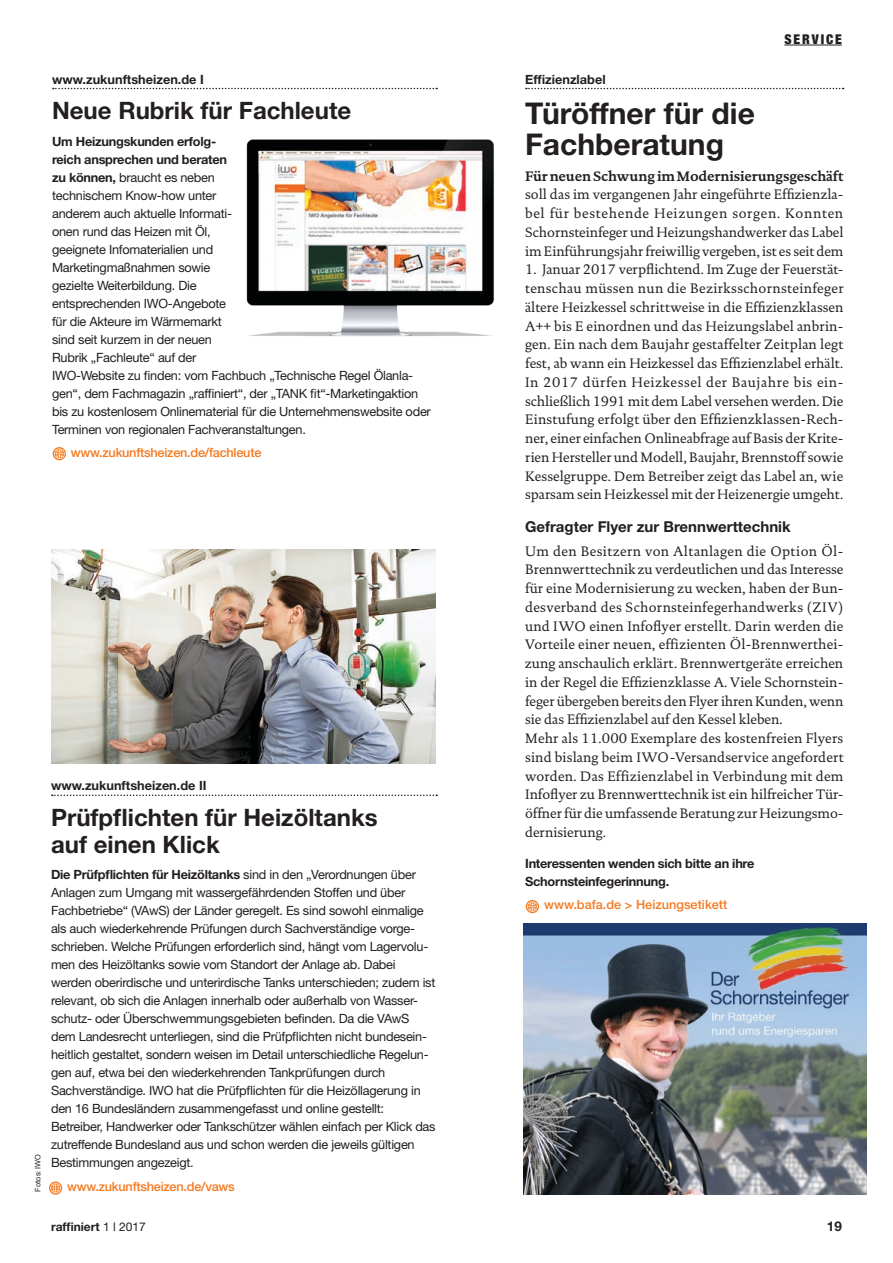
<style>
.page{position:relative;width:893px;height:1263px;background:#fff}
.page>*{position:absolute;margin:0;border:0;box-sizing:border-box;transform-origin:0 0}
.t1{font:700 30px/31.5px "Helvetica Neue LT Std";color:#231f20}
.t2{font:700 24px/27px "Helvetica Neue LT Std";color:#231f20}
.t3{font:700 15px "Helvetica Neue LT Std";color:#231f20}
.t4{font:13.95px/18.8px "DTL Documenta TOT";color:#231f20;text-align:justify}
.t5{font:700 13.95px "DTL Documenta TOT";letter-spacing:-.02em;color:#231f20}
.t6{font:900 condensed 13.5px "Helvetica Neue LT Std";letter-spacing:.14em;color:#231f20}
.t7{font:700 13.5px "Helvetica Neue LT Std";color:#231f20}
.t8{font:12.75px/18px "Helvetica Neue LT Std";letter-spacing:-.02em;color:#231f20}
.t9{font:700 12.75px "Helvetica Neue LT Std";color:#231f20}
.t10{font:700 12.75px/18px "Helvetica Neue LT Std";letter-spacing:-.02em;color:#231f20}
.t11{font:500 12.75px "Helvetica Neue LT Std";letter-spacing:-.02em;color:#f47a20}
.t12{font:500 12.75px "Helvetica Neue LT Std";color:#f47a20}
.t13{font:700 12px "Helvetica Neue LT Std";color:#231f20}
.t14{font:7.5px "Helvetica Neue LT Std";color:#231f20}
.s1{font-weight:700}
.s2{font-weight:400}
</style>
<div class="page">
<svg style="left:526px;top:88px;width:318px;height:1px"></svg>
<svg style="left:52px;top:794px;width:385px;height:2px"></svg>
<svg style="left:53px;top:88px;width:384px;height:1px"></svg>
<img style="left:523px;top:923px;width:343px;height:272px">
<img style="left:246px;top:139px;width:248px;height:198px">
<img style="left:51px;top:550px;width:385px;height:213px">
<svg style="left:526px;top:900px;width:13px;height:13px"></svg>
<svg style="left:527px;top:901px;width:11px;height:11px"></svg>
<svg style="left:49px;top:1181px;width:13px;height:14px"></svg>
<svg style="left:50px;top:1183px;width:11px;height:10px"></svg>
<svg style="left:53px;top:447px;width:13px;height:13px"></svg>
<svg style="left:54px;top:448px;width:11px;height:11px"></svg>
<hr style="left:784px;top:45px;width:58px;height:1px;background:#231f20">
<p class="t6" style="left:784px;top:31px;width:59px">SERVICE</p>
<p class="t9" style="left:52px;top:71px;width:153px">www.zukunftsheizen.de I</p>
<h2 class="t2" style="left:52px;top:96px;width:301px">Neue Rubrik für Fachleute</h2>
<p class="t8" style="left:52px;top:132px;width:380px"><span class="s1">Um Heizungskunden erfolg-<br>reich ansprechen und beraten<br>zu können,</span> braucht es neben<br>technischem Know-how unter<br>anderem auch aktuelle Informati-<br>onen rund das Heizen mit Öl,<br>geeignete Infomaterialien und<br>Marketingmaßnahmen sowie<br>gezielte Weiterbildung. Die<br>entsprechenden IWO-Angebote<br>für die Akteure im Wärmemarkt<br>sind seit kurzem in der neuen<br>Rubrik „Fachleute“ auf der<br>IWO-Website zu finden: vom Fachbuch „Technische Regel Ölanla&shy;gen“, dem Fachmagazin „raffiniert“, der „TANK fit“-Marketingaktion bis zu kostenlosem Onlinematerial für die Unternehmenswebsite oder Terminen von regionalen Fachveranstaltungen.</p>
<p class="t11" style="left:71px;top:445px;width:192px">www.zukunftsheizen.de/fachleute</p>
<p class="t14" style="left:33px;top:1192px;width:39px;rotate:-90deg">Fotos: IWO</p>
<p class="t9" style="left:51px;top:778px;width:157px">www.zukunftsheizen.de II</p>
<h2 class="t2" style="left:51px;top:803px;width:328px">Prüfpflichten für Heizöltanks auf einen Klick</h2>
<p class="t8" style="left:51px;top:866px;width:386px"><span class="s1">Die Prüfpflichten für Heizöltanks</span> sind in den „Verordnungen über Anlagen zum Umgang mit wassergefährdenden Stoffen und über Fachbetriebe“ (VAwS) der Länder geregelt. Es sind sowohl einmalige als auch wiederkehrende Prüfungen durch Sachverständige vorge&shy;schrieben. Welche Prüfungen erforderlich sind, hängt vom Lagervolu&shy;men des Heizöltanks sowie vom Standort der Anlage ab. Dabei werden oberirdische und unterirdische Tanks unterschieden; zudem ist relevant, ob sich die Anlagen innerhalb oder außerhalb von Wasser&shy;schutz- oder Überschwemmungsgebieten befinden. Da die VAwS dem Landesrecht unterliegen, sind die Prüfpflichten nicht bundesein&shy;heitlich gestaltet, sondern weisen im Detail unterschiedliche Regelun&shy;gen auf, etwa bei den wiederkehrenden Tankprüfungen durch Sachverständige. IWO hat die Prüfpflichten für die Heizöllagerung in den 16 Bundesländern zusammengefasst und online gestellt:<br>Betreiber, Handwerker oder Tankschützer wählen einfach per Klick das zutreffende Bundesland aus und schon werden die jeweils gültigen Bestimmungen angezeigt.</p>
<p class="t11" style="left:67px;top:1179px;width:169px">www.zukunftsheizen.de/vaws</p>
<p class="t9" style="left:525px;top:71px;width:82px">Effizienzlabel</p>
<h1 class="t1" style="left:525px;top:96px;width:231px">Türöffner für die<br>Fachberatung</h1>
<p class="t5" style="left:525px;top:167px;width:320px">Für neuen Schwung im Modernisierungsgeschäft</p>
<p class="t4" style="left:525px;top:185px;width:320px">soll das im vergangenen Jahr eingeführte Effizienzla&shy;bel für bestehende Heizungen sorgen. Konnten Schornsteinfeger und Heizungshandwerker das Label im Einführungsjahr freiwillig vergeben, ist es seit dem</p>
<p class="t4" style="left:525px;top:260px;width:320px">1. Januar 2017 verpflichtend. Im Zuge der Feuerstät&shy;tenschau müssen nun die Bezirksschornsteinfeger ältere Heizkessel schrittweise in die Effizienzklassen A++ bis E einordnen und das Heizungslabel anbrin&shy;gen. Ein nach dem Baujahr gestaffelter Zeitplan legt fest, ab wann ein Heizkessel das Effizienzlabel erhält.<br>In 2017 dürfen Heizkessel der Baujahre bis ein&shy;schließlich 1991 mit dem Label versehen werden. Die Einstufung erfolgt über den Effizienzklassen-Rech&shy;ner, einer einfachen Onlineabfrage auf Basis der Krite&shy;rien Hersteller und Modell, Baujahr, Brennstoff sowie Kesselgruppe. Dem Betreiber zeigt das Label an, wie sparsam sein Heizkessel mit der Heizenergie umgeht.</p>
<p class="t3" style="left:525px;top:518px;width:267px">Gefragter Flyer zur Brennwerttechnik</p>
<p class="t4" style="left:525px;top:541px;width:320px;text-align:left">Um den Besitzern von Altanlagen die Option Öl-Brennwerttechnik zu verdeutlichen und das Interesse für eine Modernisierung zu wecken, haben der Bun&shy;desverband des Schornsteinfegerhandwerks (ZIV) und IWO einen Infoflyer erstellt. Darin werden die Vorteile einer neuen, effizienten Öl-Brennwerthei&shy;zung anschaulich erklärt. Brennwertgeräte erreichen in der Regel die Effizienzklasse A. Viele Schornstein&shy;feger übergeben bereits den Flyer ihren Kunden, wenn sie das Effizienzlabel auf den Kessel kleben.<br>Mehr als 11.000 Exemplare des kostenfreien Flyers sind bislang beim IWO-Versandservice angefordert worden. Das Effizienzlabel in Verbindung mit dem Infoflyer zu Brennwerttechnik ist ein hilfreicher Tür&shy;öffner für die umfassende Beratung zur Heizungsmo&shy;dernisierung.</p>
<p class="t10" style="left:525px;top:854px;width:231px">Interessenten wenden sich bitte an ihre<br>Schornsteinfegerinnung.</p>
<p class="t12" style="left:544px;top:897px;width:185px">www.bafa.de &gt; Heizungsetikett</p>
<p class="t13" style="left:51px;top:1219px;width:96px">raffiniert <span class="s2">1 l 2017</span></p>
<p class="t7" style="left:827px;top:1217px;width:17px">19</p>
</div>
